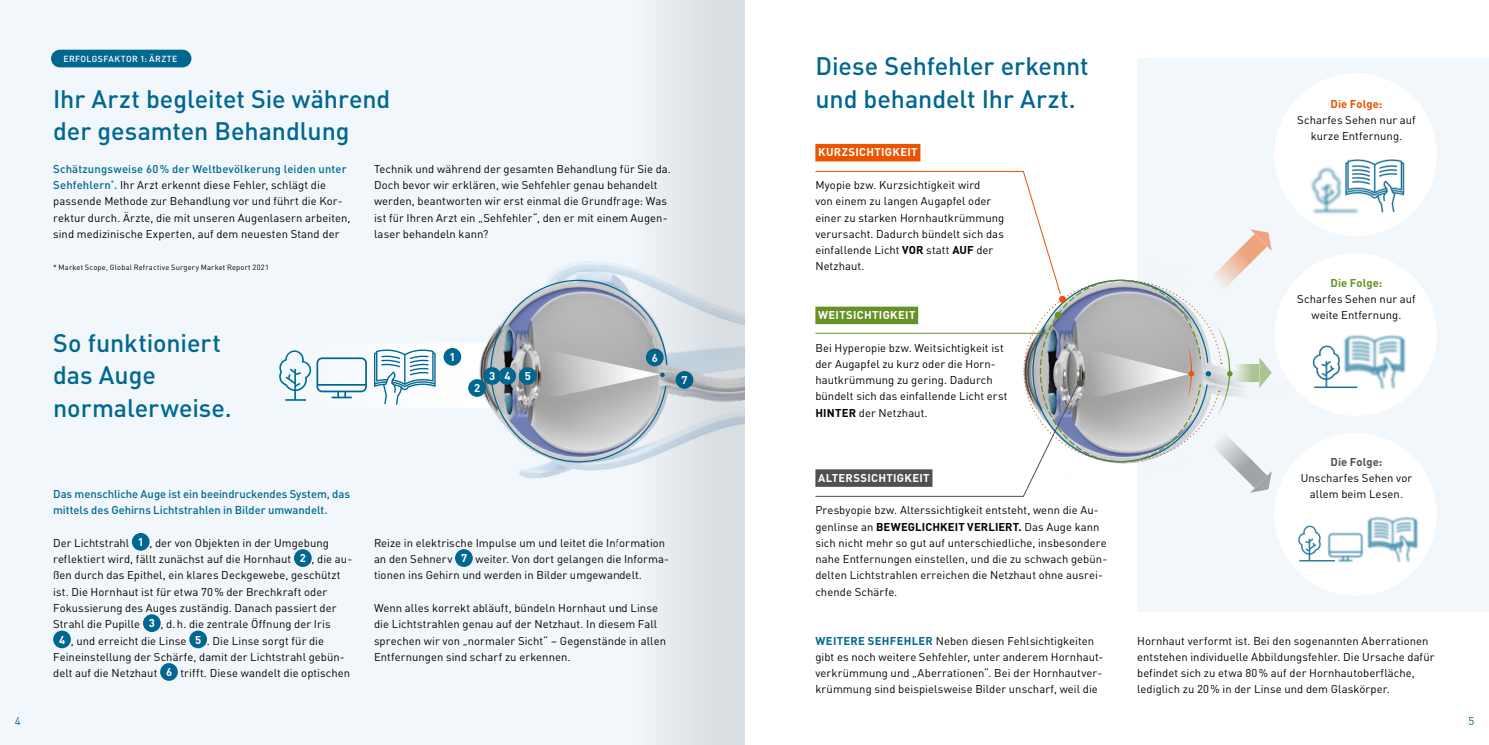
<style>
.page{position:relative;width:1489px;height:745px;background:#fff}
.page>*{position:absolute;margin:0;border:0;box-sizing:border-box;transform-origin:0 0}
.t1{font:500 25px/32.5px "DI Nfor Schwind";letter-spacing:-.005em;color:#006791}
.t2{font:11.25px/16.2px "DI Nfor Schwind";letter-spacing:.005em;color:#000}
.t3{font:500 11.25px/16.2px "DI Nfor Schwind";letter-spacing:-.005em;color:#006791}
.t4{font:700 11.25px "DI Nfor Schwind";letter-spacing:.025em;color:#fff}
.t5{font:700 11.25px "DI Nfor Schwind";letter-spacing:.005em;color:#ea5300}
.t6{font:700 11.25px "DI Nfor Schwind";letter-spacing:.005em;color:#669125}
.t7{font:700 11.25px "DI Nfor Schwind";letter-spacing:.005em;color:#504f53}
.t8{font:11.25px "DI Nfor Schwind";color:#006791}
.t9{font:500 8.75px "DI Nfor Schwind";letter-spacing:.04em;color:#fff}
.t10{font:7.5px "DI Nfor Schwind";letter-spacing:.025em;color:#000}
.s1{font-weight:500;color:#006791}
.s2{font-weight:700;color:#fff}
.s3{font-weight:700}
.s4{font-weight:700;color:#006791}
</style>
<div class="page">
<div style="left:1137px;top:59px;width:351px;height:552px;background:#f1f7fb"></div>
<div style="left:0;top:0;width:744px;height:744px;background:#f1f7fb"></div>
<img style="left:519px;top:261px;width:98px;height:218px">
<div style="left:1274px;top:433px;width:162px;height:162px;background:#fff;border-radius:50%"></div>
<div style="left:1274px;top:253px;width:162px;height:162px;background:#fff;border-radius:50%"></div>
<div style="left:1274px;top:73px;width:162px;height:163px;background:#fff;border-radius:50%"></div>
<svg style="left:815px;top:171px;width:456px;height:325px"></svg>
<div style="left:1076px;top:379px;width:7px;height:7px;background:#504f53;border-radius:50%"></div>
<img style="left:1307px;top:159px;width:100px;height:66px">
<img style="left:1312px;top:334px;width:100px;height:68px">
<img style="left:1298px;top:516px;width:128px;height:56px">
<svg style="left:279px;top:279px;width:338px;height:183px"></svg>
<div style="left:815px;top:144px;width:105px;height:17px;background:#ea5300"></div>
<div style="left:815px;top:306px;width:103px;height:18px;background:#669125"></div>
<div style="left:815px;top:469px;width:117px;height:17px;background:#504f53"></div>
<div style="left:132px;top:532px;width:18px;height:18px;background:#006791;border-radius:50%"></div>
<div style="left:294px;top:549px;width:18px;height:17px;background:#006791;border-radius:50%"></div>
<div style="left:143px;top:614px;width:18px;height:17px;background:#006791;border-radius:50%"></div>
<div style="left:53px;top:630px;width:18px;height:18px;background:#006791;border-radius:50%"></div>
<div style="left:189px;top:630px;width:18px;height:18px;background:#006791;border-radius:50%"></div>
<div style="left:160px;top:662px;width:18px;height:18px;background:#006791;border-radius:50%"></div>
<div style="left:455px;top:549px;width:18px;height:17px;background:#006791;border-radius:50%"></div>
<div style="left:51px;top:50px;width:140px;height:17px;background:#006791;border-radius:9px"></div>
<svg style="left:617px;top:0;width:127px;height:744px;fill:#dfe5e9"></svg>
<p class="t9" style="left:63px;top:52px;width:115px">ERFOLGSFAKTOR 1: ÄRZTE</p>
<h1 class="t1" style="left:815px;top:48px;width:275px">Diese Sehfehler erkennt</h1>
<h1 class="t1" style="left:53px;top:81px;width:339px">Ihr Arzt begleitet Sie während</h1>
<h1 class="t1" style="left:815px;top:81px;width:262px">und behandelt Ihr Arzt.</h1>
<h1 class="t1" style="left:53px;top:113px;width:298px">der gesamten Behandlung</h1>
<p class="t2" style="left:53px;top:160px;width:299px"><span class="s1">Schätzungsweise 60% der Weltbevölkerung leiden unter Sehfehlern</span><sup>*</sup><span class="s1">.</span> Ihr Arzt erkennt diese Fehler, schlägt die passende Methode zur Behandlung vor und führt die Kor&shy;rektur durch. Ärzte, die mit unseren Augenlasern arbeiten, sind medizinische Experten, auf dem neuesten Stand der</p>
<p class="t10" style="left:53px;top:262px;width:217px">* Market Scope, Global Refractive Surgery Market Report 2021</p>
<p class="t2" style="left:374px;top:160px;width:298px">Technik und während der gesamten Behandlung für Sie da.<br>Doch bevor wir erklären, wie Sehfehler genau behandelt werden, beantworten wir erst einmal die Grundfrage: Was ist für Ihren Arzt ein „Sehfehler“, den er mit einem Augen&shy;laser behandeln kann?</p>
<h1 class="t1" style="left:53px;top:324px;width:180px">So funktioniert das Auge normalerweise.</h1>
<p class="t4" style="left:449px;top:348px;width:8px">1</p>
<p class="t4" style="left:474px;top:379px;width:8px">2</p>
<p class="t4" style="left:652px;top:348px;width:8px">6</p>
<p class="t4" style="left:489px;top:367px;width:8px">3</p>
<p class="t4" style="left:524px;top:367px;width:8px">5</p>
<p class="t4" style="left:681px;top:371px;width:8px">7</p>
<p class="t4" style="left:504px;top:367px;width:8px">4</p>
<p class="t3" style="left:53px;top:485px;width:298px">Das menschliche Auge ist ein beeindruckendes System, das mittels des Gehirns Lichtstrahlen in Bilder umwandelt.</p>
<p class="t2" style="left:53px;top:533px;width:277px">Der Lichtstrahl <span class="s2">1</span> , der von Objekten in der Umgebung</p>
<p class="t2" style="left:53px;top:550px;width:300px">reflektiert wird, fällt zunächst auf die Hornhaut <span class="s2">2</span> , die au-</p>
<p class="t2" style="left:53px;top:566px;width:289px">ßen durch das Epithel, ein klares Deckgewebe, geschützt</p>
<p class="t2" style="left:53px;top:582px;width:275px">ist. Die Hornhaut ist für etwa 70% der Brechkraft oder</p>
<p class="t2" style="left:53px;top:598px;width:285px">Fokussierung des Auges zuständig. Danach passiert der</p>
<p class="t2" style="left:53px;top:615px;width:279px">Strahl die Pupille <span class="s2">3</span> , d.h. die zentrale Öffnung der Iris</p>
<p class="t2" style="left:59px;top:631px;width:266px"><span class="s2">4</span> , und erreicht die Linse <span class="s2">5</span> . Die Linse sorgt für die</p>
<p class="t2" style="left:53px;top:647px;width:293px">Feineinstellung der Schärfe, damit der Lichtstrahl gebün-</p>
<p class="t2" style="left:53px;top:663px;width:298px">delt auf die Netzhaut <span class="s2">6</span> trifft. Diese wandelt die optischen</p>
<p class="t2" style="left:374px;top:533px;width:296px">Reize in elektrische Impulse um und leitet die Information an den Sehnerv <span class="s2">7</span> weiter. Von dort gelangen die Informa&shy;tionen ins Gehirn und werden in Bilder umgewandelt.</p>
<p class="t2" style="left:374px;top:598px;width:293px">Wenn alles korrekt abläuft, bündeln Hornhaut und Linse die Lichtstrahlen genau auf der Netzhaut. In diesem Fall sprechen wir von „normaler Sicht“ – Gegenstände in allen Entfernungen sind scharf zu erkennen.</p>
<p class="t4" style="left:818px;top:143px;width:101px">KURZSICHTIGKEIT</p>
<p class="t2" style="left:815px;top:176px;width:190px">Myopie bzw. Kurzsichtigkeit wird<br>von einem zu langen Augapfel oder einer zu starken Hornhautkrümmung verursacht. Dadurch bündelt sich das einfallende Licht <span class="s3">VOR</span> statt <span class="s3">AUF</span> der<br>Netzhaut.</p>
<p class="t4" style="left:818px;top:306px;width:99px">WEITSICHTIGKEIT</p>
<p class="t2" style="left:815px;top:338px;width:194px">Bei Hyperopie bzw. Weitsichtigkeit ist der Augapfel zu kurz oder die Horn&shy;hautkrümmung zu gering. Dadurch bündelt sich das einfallende Licht erst <span class="s3">HINTER</span> der Netzhaut.</p>
<p class="t4" style="left:818px;top:468px;width:113px">ALTERSSICHTIGKEIT</p>
<p class="t2" style="left:815px;top:501px;width:293px">Presbyopie bzw. Alterssichtigkeit entsteht, wenn die Au&shy;genlinse an <span class="s3">BEWEGLICHKEIT VERLIERT.</span> Das Auge kann sich nicht mehr so gut auf unterschiedliche, insbesondere nahe Entfernungen einstellen, und die zu schwach gebün&shy;delten Lichtstrahlen erreichen die Netzhaut ohne ausrei&shy;chende Schärfe.</p>
<p class="t2" style="left:815px;top:631px;width:289px"><span class="s4">WEITERE SEHFEHLER</span> Neben diesen Fehlsichtigkeiten gibt es noch weitere Sehfehler, unter anderem Hornhaut&shy;verkrümmung und „Aberrationen“. Bei der Hornhautver&shy;krümmung sind beispielsweise Bilder unscharf, weil die</p>
<p class="t5" style="left:1330px;top:95px;width:53px">Die Folge:</p>
<p class="t2" style="left:1297px;top:111px;width:120px;text-align:center">Scharfes Sehen nur auf kurze Entfernung.</p>
<p class="t6" style="left:1330px;top:273px;width:53px">Die Folge:</p>
<p class="t2" style="left:1297px;top:290px;width:120px;text-align:center">Scharfes Sehen nur auf weite Entfernung.</p>
<p class="t7" style="left:1330px;top:452px;width:53px">Die Folge:</p>
<p class="t2" style="left:1300px;top:468px;width:113px;text-align:center">Unscharfes Sehen vor allem beim Lesen.</p>
<p class="t2" style="left:1137px;top:631px;width:299px">Hornhaut verformt ist. Bei den sogenannten Aberrationen entstehen individuelle Abbildungsfehler. Die Ursache dafür befindet sich zu etwa 80% auf der Hornhautoberfläche, lediglich zu 20% in der Linse und dem Glaskörper.</p>
<p class="t8" style="left:15px;top:712px;width:7px">4</p>
<p class="t8" style="left:1468px;top:712px;width:7px">5</p>
</div>
